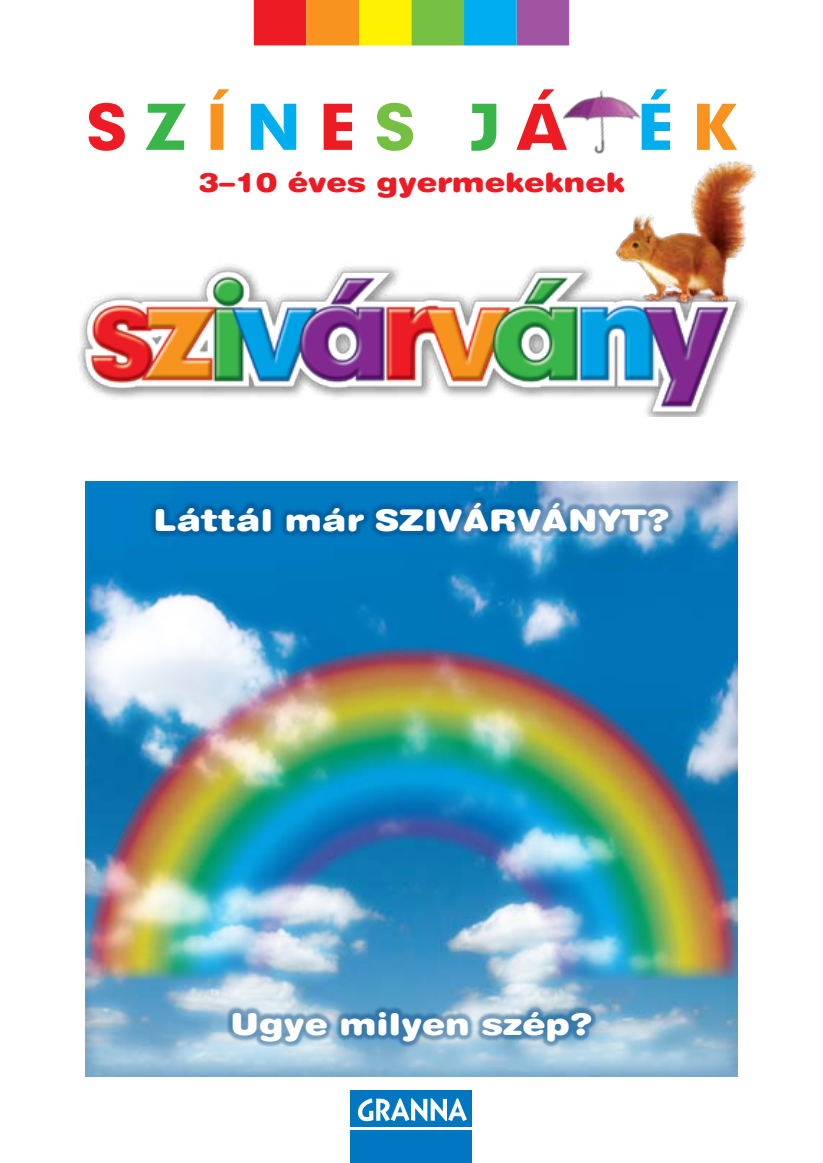
<style>
.page{position:relative;width:823px;height:1163px;background:#fff}
.page>*{position:absolute;margin:0;border:0;box-sizing:border-box;transform-origin:0 0}
.t1{font:60.4px "Geometric 706 Blk EU Normal";letter-spacing:.24em;color:#ed1c24;scale:1.1 1}
.t2{font:30px "Swis 721 Blk Rnd EU Normal";color:#fff;scale:1.2 1}
.t3{font:26.6px "Swis 721 Blk Rnd EU Normal";color:#ed1c24;scale:1.2 1}
.s1{color:#39b54a}
.s2{color:#f7931e}
.s3{color:#00aeef}
.s4{color:#75c043}
.s5{color:#fff}
</style>
<div class="page">
<svg style="left:253px;top:0;width:316px;height:45px;background:#a99159"></svg>
<img style="left:85px;top:481px;width:652px;height:14px">
<img style="left:85px;top:495px;width:652px;height:580px">
<div style="left:224px;top:1002px;width:372px;height:43px;background:#004684;opacity:.45"></div>
<div style="left:148px;top:494px;width:525px;height:42px;background:#004684;opacity:.45"></div>
<img style="left:78px;top:264px;width:663px;height:152px">
<img style="left:584px;top:161px;width:173px;height:159px">
<div style="left:350px;top:1090px;width:122px;height:72px;background:#0077c0"></div>
<svg style="left:357px;top:1098px;width:109px;height:23px"></svg>
<hr style="left:350px;top:1126px;width:122px;height:3px;background:#fff">
<img style="left:563px;top:90px;width:77px;height:64px">
<h1 class="t1" style="left:85px;top:86px;width:594px">S<span class="s1">Z</span><span class="s2">Í</span><span class="s3">N</span>E<span class="s4">S</span> <span class="s1">J</span>Á<span class="s5">T</span><span class="s3">É</span><span class="s2">K</span></h1>
<p class="t3" style="left:198px;top:166px;width:357px">3–10 éves gyermekeknek</p>
<p class="t2" style="left:153px;top:501px;width:431px">Láttál már SZIVÁRVÁNYT?</p>
<p class="t2" style="left:230px;top:1005px;width:303px">Ugye milyen szép?</p>
</div>
